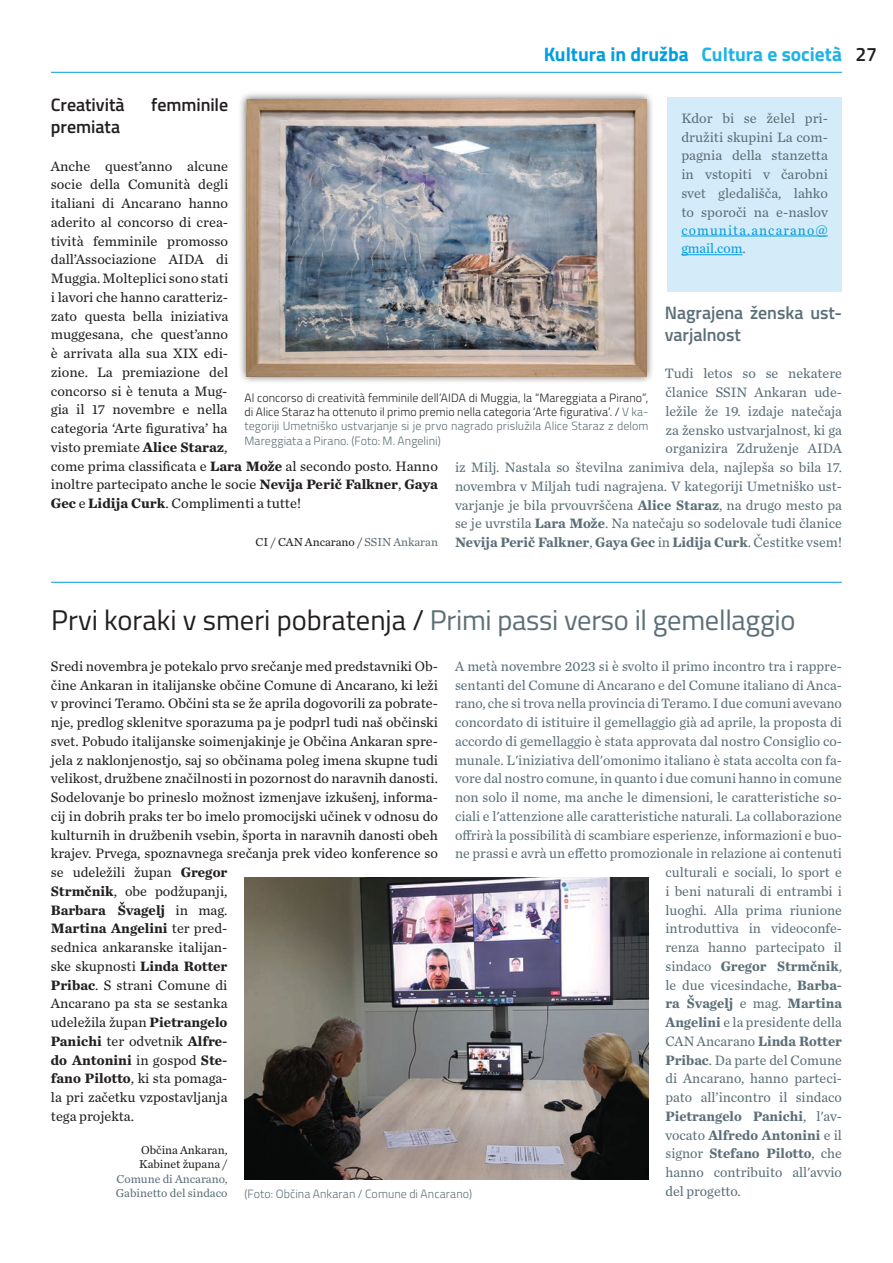
<style>
.page{position:relative;width:893px;height:1263px;background:#fff}
.page>*{position:absolute;margin:0;border:0;box-sizing:border-box;transform-origin:0 0}
.t1{font:28.5px "Titillium";letter-spacing:-.01em;color:#5c6f78}
.t2{font:700 19.5px "Titillium";color:#009de0}
.t3{font:600 18px/21.6px "Titillium";color:#5c6f78}
.t4{font:600 18px "Titillium";letter-spacing:-.005em;color:#231f20}
.t5{font:14.25px/18.8px "Chronicle Text G2";color:#231f20}
.t6{font:14.25px/18.8px "Chronicle Text G2";color:#5c6f78;text-align:justify}
.t7{font:700 14.25px "Chronicle Text G2";color:#5c6f78}
.t8{font:14.25px/18.8px "Chronicle Text G2";letter-spacing:.085em;color:#009de0;scale:.96 1}
.t9{font:300 12px/14.4px "Titillium";letter-spacing:.005em;color:#231f20;text-align:justify}
.t10{font:12px/14.4px "Chronicle Text G2";color:#231f20}
.t11{font:300 12px "Titillium";letter-spacing:.005em;color:#5c6f78}
.t12{font:12px/14.4px "Chronicle Text G2";color:#5c6f78}
.s1{color:#1fb2e8}
.s2{font-weight:600;color:#231f20}
.s3{font-weight:700}
.s4{color:#5c6f78}
.s5{color:#231f20}
.s6{font-weight:400}
</style>
<div class="page">
<hr style="left:51px;top:72px;width:791px;height:1px;background:#009de0">
<div style="left:667px;top:98px;width:175px;height:194px;background:#d4ebf9"></div>
<hr style="left:681px;top:236px;width:147px;height:1px;background:#009de0">
<hr style="left:681px;top:254px;width:61px;height:1px;background:#009de0">
<hr style="left:51px;top:582px;width:791px;height:1px;background:#009de0">
<img style="left:244px;top:877px;width:404px;height:302px">
<div style="left:238px;top:91px;width:417px;height:293px;background:#231f20;opacity:.75"></div>
<img style="left:247px;top:99px;width:399px;height:277px">
<h2 class="t2" style="left:544px;top:40px;width:335px">Kultura in družba <span class="s1">Cultura e società</span> <span class="s2">27</span></h2>
<p class="t4" style="left:51px;top:92px;width:75px">Creatività</p>
<p class="t4" style="left:151px;top:92px;width:79px">femminile</p>
<p class="t4" style="left:51px;top:113px;width:71px">premiata</p>
<p class="t5" style="left:51px;top:156px;width:389px">Anche quest’anno alcune<br>socie della Comunità degli<br>italiani di Ancarano hanno<br>aderito al concorso di crea-<br>tività femminile promosso<br>dall’Associazione AIDA di<br>Muggia. Molteplici sono stati<br>i lavori che hanno caratteriz-<br>zato questa bella iniziativa<br>muggesana, che quest’anno<br>è arrivata alla sua XIX edi-<br>zione. La premiazione del<br>concorso si è tenuta a Mug-<br>gia il 17 novembre e nella<br>categoria ‘Arte figurativa’ ha<br>visto premiate <span class="s3">Alice Staraz</span>,<br>come prima classificata e <span class="s3">Lara Može</span> al secondo posto. Hanno inoltre partecipato anche le socie <span class="s3">Nevija Perič Falkner</span>, <span class="s3">Gaya<br>Gec</span> e <span class="s3">Lidija Curk</span>. Complimenti a tutte!</p>
<p class="t10" style="left:256px;top:535px;width:184px">CI / CAN Ancarano / <span class="s4">SSIN Ankaran</span></p>
<p class="t6" style="left:681px;top:108px;width:148px">Kdor bi se želel pri&shy;družiti skupini La com&shy;pagnia della stanzetta in vstopiti v čarobni svet gledališča, lahko to sporoči na e-naslov</p>
<p class="t8" style="left:681px;top:220px;width:154px">comunita.ancarano@ gmail.com<span class="s4">.</span></p>
<p class="t3" style="left:665px;top:301px;width:179px">Nagrajena ženska ust&shy;varjalnost</p>
<p class="t6" style="left:455px;top:363px;width:389px;text-align:right">Tudi letos so se nekatere<br>članice SSIN Ankaran ude-<br>ležile že 19. izdaje natečaja<br>za žensko ustvarjalnost, ki ga<br>organizira Združenje AIDA<br>iz Milj. Nastala so številna zanimiva dela, najlepša so bila 17. novembra v Miljah tudi nagrajena. V kategoriji Umetniško ust&shy;varjanje je bila prvouvrščena <span class="s3">Alice Staraz</span>, na drugo mesto pa se je uvrstila <span class="s3">Lara Može</span>. Na natečaju so sodelovale tudi članice <span class="s3">Nevija Perič Falkner</span>, <span class="s3">Gaya Gec</span> in <span class="s3">Lidija Curk</span>. Čestitke vsem!</p>
<p class="t9" style="left:244px;top:390px;width:405px">Al concorso di creatività femminile dell’AIDA di Muggia, la “Mareggiata a Pirano”, di Alice Staraz ha ottenuto il primo premio nella categoria ‘Arte figurativa’. / <span class="s4">V ka&shy;tegoriji Umetniško ustvarjanje si je prvo nagrado prislužila Alice Staraz z delom Mareggiata a Pirano. (Foto: M. Angelini)</span></p>
<h1 class="t1" style="left:51px;top:599px;width:746px"><span class="s5">Prvi koraki v smeri pobratenja /</span> Primi passi verso il gemellaggio</h1>
<p class="t6" style="left:455px;top:656px;width:388px">A metà novembre 2023 si è svolto il primo incontro tra i rappre-</p>
<p class="t6" style="left:455px;top:675px;width:388px">sentanti del Comune di Ancarano e del Comune italiano di Anca-</p>
<p class="t6" style="left:455px;top:693px;width:388px">rano, che si trova nella provincia di Teramo. I due comuni avevano</p>
<p class="t6" style="left:455px;top:712px;width:388px">concordato di istituire il gemellaggio già ad aprile, la proposta di</p>
<p class="t6" style="left:455px;top:731px;width:388px">accordo di gemellaggio è stata approvata dal nostro Consiglio co-</p>
<p class="t6" style="left:455px;top:750px;width:388px">munale. L'iniziativa dell'omonimo italiano è stata accolta con fa-</p>
<p class="t6" style="left:455px;top:768px;width:388px">vore dal nostro comune, in quanto i due comuni hanno in comune</p>
<p class="t6" style="left:455px;top:787px;width:388px">non solo il nome, ma anche le dimensioni, le caratteristiche so-</p>
<p class="t6" style="left:455px;top:806px;width:388px">ciali e l'attenzione alle caratteristiche naturali. La collaborazione</p>
<p class="t6" style="left:455px;top:825px;width:388px">offrirà la possibilità di scambiare esperienze, informazioni e buo-</p>
<p class="t6" style="left:455px;top:843px;width:388px">ne prassi e avrà un effetto promozionale in relazione ai contenuti</p>
<p class="t6" style="left:665px;top:862px;width:178px">culturali e sociali, lo sport e</p>
<p class="t6" style="left:665px;top:881px;width:178px">i beni naturali di entrambi i</p>
<p class="t6" style="left:665px;top:900px;width:178px">luoghi. Alla prima riunione</p>
<p class="t6" style="left:665px;top:918px;width:178px">introduttiva in videoconfe-</p>
<p class="t6" style="left:665px;top:937px;width:178px">renza hanno partecipato il</p>
<p class="t7" style="left:665px;top:954px;width:178px"><span class="s6">sindaco</span> Gregor Strmčnik<span class="s6">,</span></p>
<p class="t6" style="left:665px;top:975px;width:178px">le due vicesindache, <span class="s3">Barba-</span></p>
<p class="t7" style="left:665px;top:992px;width:178px">ra Švagelj <span class="s6">e mag.</span> Martina</p>
<p class="t6" style="left:665px;top:1012px;width:178px"><span class="s3">Angelini</span> e la presidente della</p>
<p class="t6" style="left:665px;top:1031px;width:178px">CAN Ancarano <span class="s3">Linda Rotter</span></p>
<p class="t6" style="left:665px;top:1050px;width:178px"><span class="s3">Pribac</span>. Da parte del Comune</p>
<p class="t6" style="left:665px;top:1068px;width:178px">di Ancarano, hanno parteci-</p>
<p class="t6" style="left:665px;top:1087px;width:178px">pato all’incontro il sindaco</p>
<p class="t7" style="left:665px;top:1104px;width:178px">Pietrangelo Panichi<span class="s6">, l'av-</span></p>
<p class="t7" style="left:665px;top:1123px;width:178px"><span class="s6">vocato</span> Alfredo Antonini <span class="s6">e il</span></p>
<p class="t7" style="left:665px;top:1142px;width:178px"><span class="s6">signor</span> Stefano Pilotto<span class="s6">, che</span></p>
<p class="t6" style="left:665px;top:1162px;width:178px">hanno contribuito all'avvio</p>
<p class="t6" style="left:665px;top:1181px;width:77px">del progetto.</p>
<p class="t5" style="left:51px;top:656px;width:389px">Sredi novembra je potekalo prvo srečanje med predstavniki Ob&shy;čine Ankaran in italijanske občine Comune di Ancarano, ki leži v provinci Teramo. Občini sta se že aprila dogovorili za pobrate&shy;nje, predlog sklenitve sporazuma pa je podprl tudi naš občinski svet. Pobudo italijanske soimenjakinje je Občina Ankaran spre&shy;jela z naklonjenostjo, saj so občinama poleg imena skupne tudi velikost, družbene značilnosti in pozornost do naravnih danosti.<br>Sodelovanje bo prineslo možnost izmenjave izkušenj, informa&shy;cij in dobrih praks ter bo imelo promocijski učinek v odnosu do kulturnih in družbenih vsebin, športa in naravnih danosti obeh krajev. Prvega, spoznavnega srečanja prek video konference so se udeležili župan <span class="s3">Gregor<br>Strmčnik</span>, obe podžupanji,<br><span class="s3">Barbara Švagelj</span> in mag.<br><span class="s3">Martina Angelini</span> ter pred-<br>sednica ankaranske italijan-<br>ske skupnosti <span class="s3">Linda Rotter<br>Pribac</span>. S strani Comune di<br>Ancarano pa sta se sestanka<br>udeležila župan <span class="s3">Pietrangelo<br>Panichi</span> ter odvetnik <span class="s3">Alfre-<br>do Antonini</span> in gospod <span class="s3">Ste-<br>fano Pilotto</span>, ki sta pomaga-<br>la pri začetku vzpostavljanja<br>tega projekta.</p>
<p class="t10" style="left:139px;top:1142px;width:90px">Občina Ankaran,<br>Kabinet župana /</p>
<p class="t12" style="left:116px;top:1171px;width:113px">Comune di Ancarano,<br>Gabinetto del sindaco</p>
<p class="t11" style="left:244px;top:1185px;width:229px">(Foto: Občina Ankaran / Comune di Ancarano)</p>
</div>
